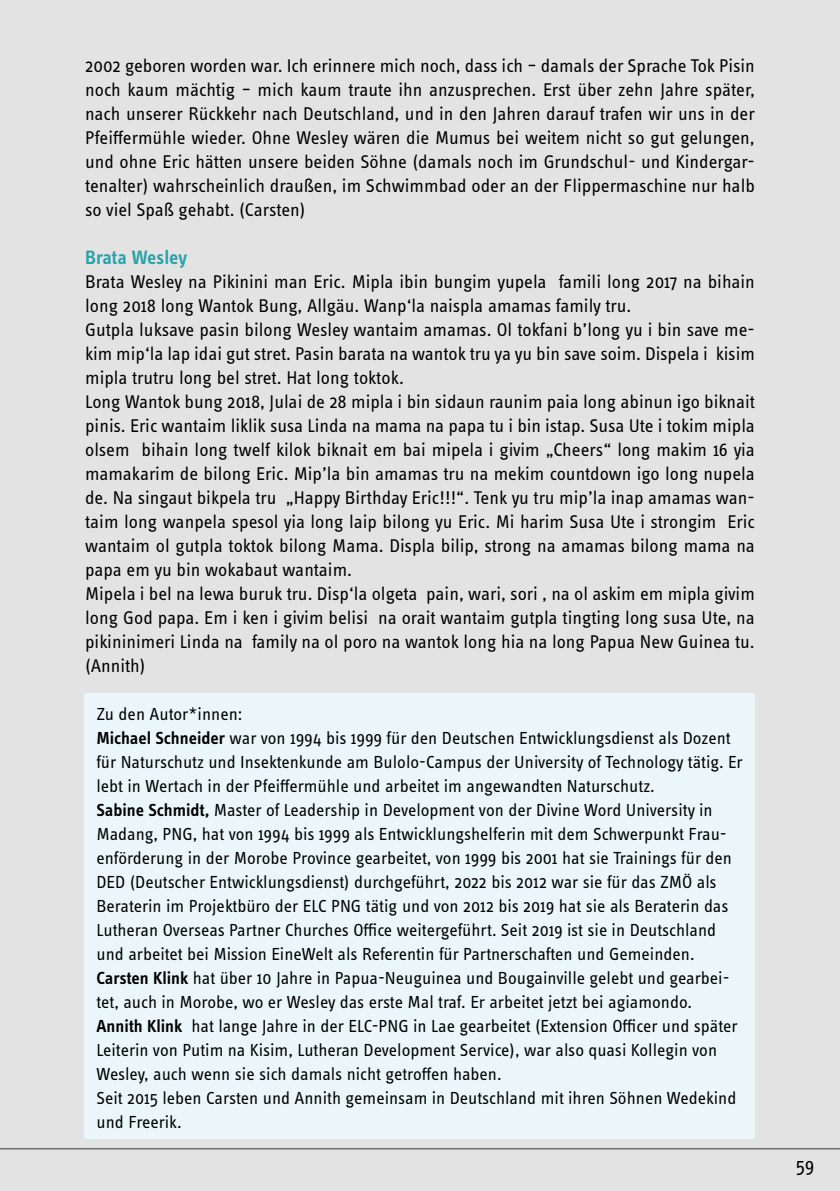
<style>
.page{position:relative;width:840px;height:1191px;background:#fff}
.page>*{position:absolute;margin:0;border:0;box-sizing:border-box;transform-origin:0 0}
.t1{font:600 20px "Info OT Text";letter-spacing:-.005em;color:#2aa1a9}
.t2{font:20px "Info OT Text";color:#000}
.t3{font:19px/24px "Info OT Text";color:#000;text-align:justify}
.t4{font:18px/24px "Info OT Text";color:#000}
.s1{font-weight:600}
</style>
<div class="page">
<div style="left:0;top:0;width:839px;height:1191px;background:#e3e3e3"></div>
<hr style="left:0;top:1148px;width:839px;height:1px;background:#706f6f">
<div style="left:84px;top:693px;width:670px;height:445px;background:#eaf6f9"></div>
<p class="t3" style="left:85px;top:53px;width:671px">2002 geboren worden war. Ich erinnere mich noch, dass ich – damals der Sprache Tok Pisin noch kaum mächtig – mich kaum traute ihn anzusprechen. Erst über zehn Jahre später, nach unserer Rückkehr nach Deutschland, und in den Jahren darauf trafen wir uns in der Pfeiffermühle wieder. Ohne Wesley wären die Mumus bei weitem nicht so gut gelungen, und ohne Eric hätten unsere beiden Söhne (damals noch im Grundschul- und Kindergar&shy;tenalter) wahrscheinlich draußen, im Schwimmbad oder an der Flippermaschine nur halb so viel Spaß gehabt. (Carsten)</p>
<p class="t1" style="left:85px;top:245px;width:103px">Brata Wesley</p>
<p class="t3" style="left:85px;top:269px;width:671px;text-align:left">Brata Wesley na Pikinini man Eric. Mipla ibin bungim yupela famili long 2017 na bihain long 2018 long Wantok Bung, Allgäu. Wanp‘la naispla amamas family tru.<br>Gutpla luksave pasin bilong Wesley wantaim amamas. Ol tokfani b’long yu i bin save me&shy;kim mip‘la lap idai gut stret. Pasin barata na wantok tru ya yu bin save soim. Dispela i kisim mipla trutru long bel stret. Hat long toktok.<br>Long Wantok bung 2018, Julai de 28 mipla i bin sidaun raunim paia long abinun igo biknait pinis. Eric wantaim liklik susa Linda na mama na papa tu i bin istap. Susa Ute i tokim mipla olsem bihain long twelf kilok biknait em bai mipela i givim „Cheers“ long makim 16 yia mamakarim de bilong Eric. Mip’la bin amamas tru na mekim countdown igo long nupela de. Na singaut bikpela tru „Happy Birthday Eric!!!“. Tenk yu tru mip’la inap amamas wan&shy;taim long wanpela spesol yia long laip bilong yu Eric. Mi harim Susa Ute i strongim Eric wantaim ol gutpla toktok bilong Mama. Displa bilip, strong na amamas bilong mama na papa em yu bin wokabaut wantaim.<br>Mipela i bel na lewa buruk tru. Disp‘la olgeta pain, wari, sori , na ol askim em mipla givim long God papa. Em i ken i givim belisi na orait wantaim gutpla tingting long susa Ute, na pikininimeri Linda na family na ol poro na wantok long hia na long Papua New Guinea tu. (Annith)</p>
<p class="t4" style="left:96px;top:702px;width:647px">Zu den Autor*innen:<br><span class="s1">Michael Schneider</span> war von 1994 bis 1999 für den Deutschen Entwicklungsdienst als Dozent für Naturschutz und Insektenkunde am Bulolo-Campus der University of Technology tätig. Er lebt in Wertach in der Pfeiffermühle und arbeitet im angewandten Naturschutz.<br><span class="s1">Sabine Schmidt,</span> Master of Leadership in Development von der Divine Word University in Madang, PNG, hat von 1994 bis 1999 als Entwicklungshelferin mit dem Schwerpunkt Frau&shy;enförderung in der Morobe Province gearbeitet, von 1999 bis 2001 hat sie Trainings für den DED (Deutscher Entwicklungsdienst) durchgeführt, 2022 bis 2012 war sie für das ZMÖ als Beraterin im Projektbüro der ELC PNG tätig und von 2012 bis 2019 hat sie als Beraterin das Lutheran Overseas Partner Churches Office weitergeführt. Seit 2019 ist sie in Deutschland und arbeitet bei Mission EineWelt als Referentin für Partnerschaften und Gemeinden.<br><span class="s1">Carsten Klink</span> hat über 10 Jahre in Papua-Neuguinea und Bougainville gelebt und gearbei&shy;tet, auch in Morobe, wo er Wesley das erste Mal traf. Er arbeitet jetzt bei agiamondo.<br><span class="s1">Annith Klink</span> hat lange Jahre in der ELC-PNG in Lae gearbeitet (Extension Officer und später Leiterin von Putim na Kisim, Lutheran Development Service), war also quasi Kollegin von Wesley, auch wenn sie sich damals nicht getroffen haben.<br>Seit 2015 leben Carsten und Annith gemeinsam in Deutschland mit ihren Söhnen Wedekind und Freerik.</p>
<p class="t2" style="left:795px;top:1153px;width:20px">59</p>
</div>
